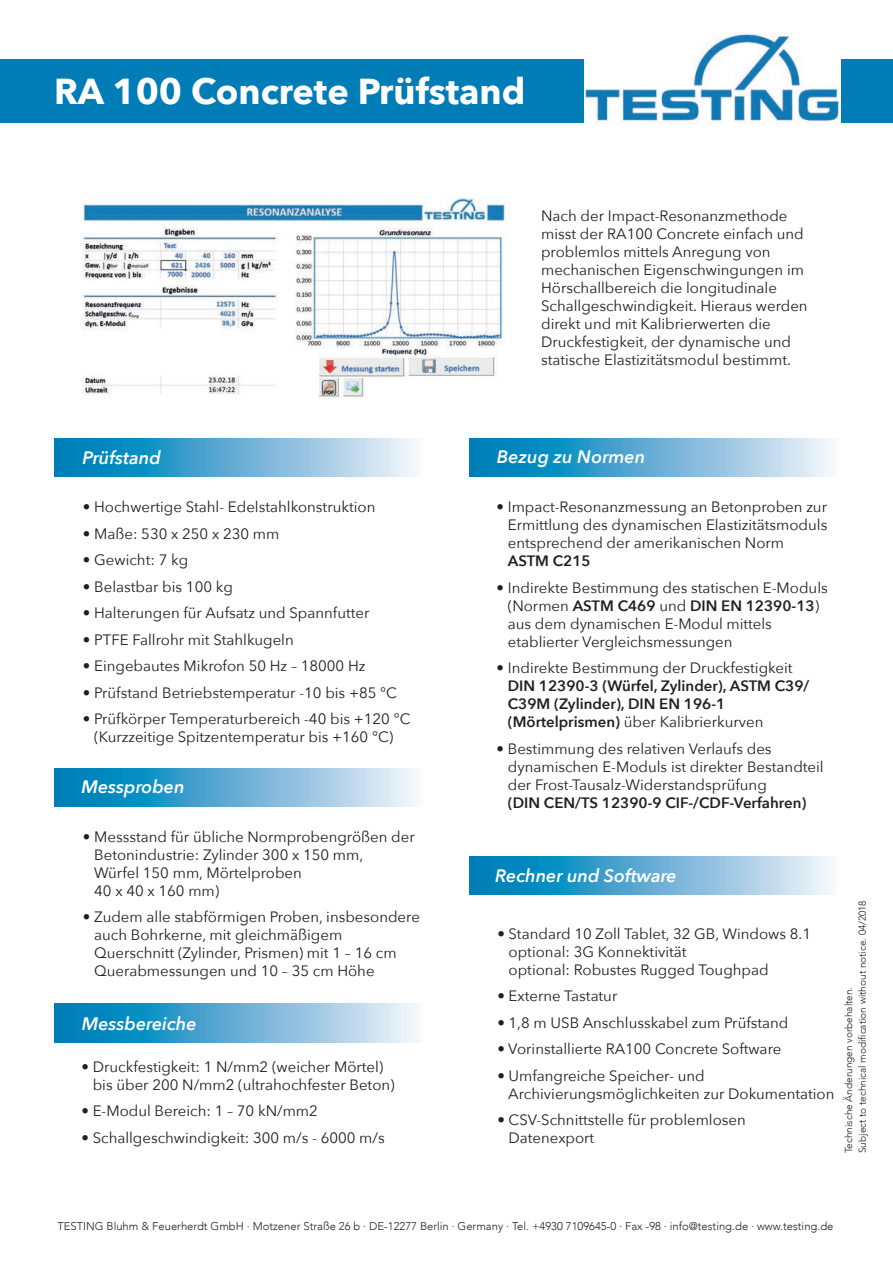
<style>
.page{position:relative;width:893px;height:1263px;background:#fff}
.page>*{position:absolute;margin:0;border:0;box-sizing:border-box;transform-origin:0 0}
.t1{font:700 36px "Avenir Next";color:#fff}
.t2{font:italic 600 18px "Avenir Next";color:#fff}
.t3{font:15px/18px "Avenir Next";color:#231f20}
.t4{font:600 15px/18px "Avenir Next";color:#231f20}
.t5{font:300 11.25px "Avenir";color:#231f20}
.t6{font:300 10.05px/13.5px "Avenir";color:#231f20}
.s1{font-weight:600}
.s2{font-weight:400}
</style>
<div class="page">
<svg style="left:54px;top:769px;width:362px;height:38px;background:#64b0d5"></svg>
<svg style="left:54px;top:438px;width:362px;height:38px;background:#64b0d5"></svg>
<div style="left:0;top:60px;width:893px;height:63px;background:#007cb6"></div>
<img style="left:82px;top:199px;width:423px;height:199px">
<svg style="left:470px;top:438px;width:362px;height:38px;background:#64b0d5"></svg>
<svg style="left:55px;top:1004px;width:362px;height:38px;background:#64b0d5"></svg>
<svg style="left:469px;top:856px;width:362px;height:39px;background:#64b0d5"></svg>
<img style="left:584px;top:32px;width:256px;height:92px">
<h1 class="t1" style="left:54px;top:60px;width:473px">RA 100 Concrete Prüfstand</h1>
<p class="t3" style="left:541px;top:206px;width:268px">Nach der Impact-Resonanzmethode misst der RA100 Concrete einfach und problemlos mittels Anregung von mechanischen Eigenschwingungen im Hörschallbereich die longitudinale Schallgeschwindigkeit. Hieraus werden direkt und mit Kalibrierwerten die Druckfestigkeit, der dynamische und statische Elastizitätsmodul bestimmt.</p>
<p class="t2" style="left:83px;top:442px;width:80px">Prüfstand</p>
<p class="t2" style="left:497px;top:441px;width:150px">Bezug zu Normen</p>
<p class="t3" style="left:83px;top:497px;width:294px">• Hochwertige Stahl- Edelstahlkonstruktion</p>
<p class="t3" style="left:83px;top:524px;width:198px">• Maße: 530 x 250 x 230 mm</p>
<p class="t3" style="left:83px;top:550px;width:107px">• Gewicht: 7 kg</p>
<p class="t3" style="left:83px;top:577px;width:151px">• Belastbar bis 100 kg</p>
<p class="t3" style="left:83px;top:603px;width:288px">• Halterungen für Aufsatz und Spannfutter</p>
<p class="t3" style="left:83px;top:630px;width:212px">• PTFE Fallrohr mit Stahlkugeln</p>
<p class="t3" style="left:83px;top:656px;width:284px">• Eingebautes Mikrofon 50 Hz – 18000 Hz</p>
<p class="t3" style="left:83px;top:683px;width:316px">• Prüfstand Betriebstemperatur -10 bis +85 °C</p>
<p class="t3" style="left:83px;top:709px;width:329px;text-align:center">• Prüfkörper Temperaturbereich -40 bis +120 °C (Kurzzeitige Spitzentemperatur bis +160 °C)</p>
<p class="t2" style="left:82px;top:771px;width:105px">Messproben</p>
<p class="t3" style="left:94px;top:827px;width:322px;text-indent:-11px">• Messstand für übliche Normprobengrößen der<br>Betonindustrie: Zylinder 300 x 150 mm,<br>Würfel 150 mm, Mörtelproben<br>40 x 40 x 160 mm)</p>
<p class="t3" style="left:94px;top:907px;width:327px;text-indent:-11px">• Zudem alle stabförmigen Proben, insbesondere auch Bohrkerne, mit gleichmäßigem Querschnitt (Zylinder, Prismen) mit 1 – 16 cm Querabmessungen und 10 – 35 cm Höhe</p>
<p class="t2" style="left:82px;top:1008px;width:116px">Messbereiche</p>
<p class="t3" style="left:93px;top:1057px;width:304px;text-indent:-11px">• Druckfestigkeit: 1 N/mm2 (weicher Mörtel) bis über 200 N/mm2 (ultrahochfester Beton)</p>
<p class="t3" style="left:81px;top:1101px;width:238px">• E-Modul Bereich: 1 – 70 kN/mm2</p>
<p class="t3" style="left:81px;top:1128px;width:305px">• Schallgeschwindigkeit: 300 m/s - 6000 m/s</p>
<p class="t3" style="left:508px;top:497px;width:321px;text-align:justify;text-indent:-11px">• Impact-Resonanzmessung an Betonproben zur Ermittlung des dynamischen Elastizitätsmoduls entsprechend der amerikanischen Norm</p>
<p class="t4" style="left:508px;top:552px;width:84px">ASTM C215</p>
<p class="t3" style="left:508px;top:578px;width:321px;text-indent:-11px">• Indirekte Bestimmung des statischen E-Moduls (Normen <span class="s1">ASTM C469</span> und <span class="s1">DIN EN 12390-13</span>) aus dem dynamischen E-Modul mittels etablierter Vergleichsmessungen</p>
<p class="t3" style="left:497px;top:658px;width:298px">• Indirekte Bestimmung der Druckfestigkeit</p>
<p class="t4" style="left:508px;top:677px;width:303px">DIN 12390-3 (Würfel, Zylinder), ASTM C39/<br>C39M (Zylinder), DIN EN 196-1 (Mörtelprismen) <span class="s2">über Kalibrierkurven</span></p>
<p class="t3" style="left:508px;top:739px;width:317px;text-indent:-11px">• Bestimmung des relativen Verlaufs des dynamischen E-Moduls ist direkter Bestandteil der Frost-Tausalz-Widerstandsprüfung</p>
<p class="t4" style="left:508px;top:793px;width:300px">(DIN CEN/TS 12390-9 CIF-/CDF-Verfahren)</p>
<p class="t2" style="left:495px;top:860px;width:183px">Rechner und Software</p>
<p class="t3" style="left:509px;top:924px;width:304px;text-indent:-11px">• Standard 10 Zoll Tablet, 32 GB, Windows 8.1 optional: 3G Konnektivität<br>optional: Robustes Rugged Toughpad</p>
<p class="t3" style="left:497px;top:986px;width:122px">• Externe Tastatur</p>
<p class="t3" style="left:497px;top:1013px;width:293px">• 1,8 m USB Anschlusskabel zum Prüfstand</p>
<p class="t3" style="left:497px;top:1039px;width:286px">• Vorinstallierte RA100 Concrete Software</p>
<p class="t3" style="left:508px;top:1066px;width:328px;text-indent:-11px">• Umfangreiche Speicher- und<br>Archivierungsmöglichkeiten zur Dokumentation</p>
<p class="t3" style="left:509px;top:1110px;width:239px;text-indent:-11px">• CSV-Schnittstelle für problemlosen<br>Datenexport</p>
<p class="t6" style="left:842px;top:1153px;width:254px;rotate:-90deg">Technische Änderungen vorbehalten.<br>Subject to technical modification without notice. 04/2018</p>
<p class="t5" style="left:57px;top:1220px;width:778px">TESTING Bluhm &amp; Feuerherdt GmbH · Motzener Straße 26 b · DE-12277 Berlin · Germany · Tel. +4930 7109645-0 · Fax -98 · info@testing.de · www.testing.de</p>
</div>
